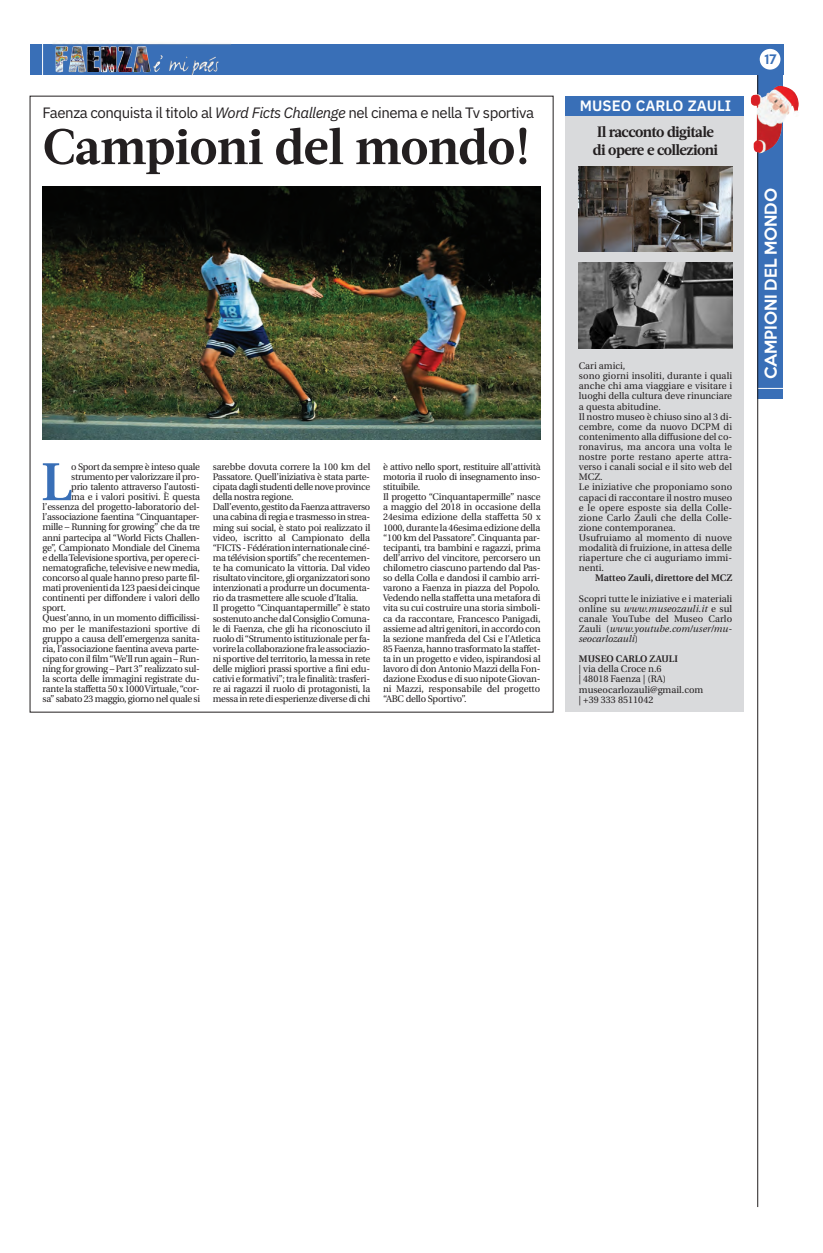
<style>
.page{position:relative;width:823px;height:1253px;background:#fff}
.page>*{position:absolute;margin:0;border:0;box-sizing:border-box;transform-origin:0 0}
.t1{font:600 53.3px "Utopia";color:#396fb7}
.t2{font:700 50px "Acta";letter-spacing:-.01em;color:#231f20}
.t3{font:15px "IBM Plex Sans";letter-spacing:-.03em;color:#231f20}
.t4{font:700 15px/18px "Acta";letter-spacing:-.045em;color:#231f20}
.t5{font:500 15px "Keep Calm";color:#fff}
.t6{font:600 15px "IBM Plex Sans";color:#fff}
.t7{font:500 12px "Keep Calm";color:#396fb7}
.t8{font:9.5px/10.1px "Utopia";letter-spacing:-.02em;color:#231f20}
.t9{font:9.5px/10.1px "Utopia";letter-spacing:.005em;color:#231f20}
.t10{font:9.5px/10.1px "Utopia";color:#231f20}
.t11{font:600 9.5px "Utopia";color:#231f20}
.s1{font-style:italic}
</style>
<div class="page">
<div style="left:565px;top:96px;width:178px;height:615px;background:#d9dadc"></div>
<div style="left:757px;top:45px;width:25px;height:353px;background:#396fb7"></div>
<div style="left:30px;top:45px;width:752px;height:30px;background:#396fb7"></div>
<img style="left:52px;top:42px;width:179px;height:33px">
<hr style="left:42px;top:40px;width:1px;height:42px;background:#fff">
<div style="left:759px;top:49px;width:21px;height:21px;background:#fff;border-radius:50%"></div>
<svg style="left:757px;top:388px;width:25px;height:1px"></svg>
<hr style="left:756px;top:75px;width:1px;height:1132px;background:#231f20">
<img style="left:43px;top:187px;width:497px;height:252px">
<div style="left:565px;top:96px;width:178px;height:19px;background:#396fb7"></div>
<img style="left:578px;top:263px;width:153px;height:86px">
<img style="left:578px;top:167px;width:153px;height:85px">
<img style="left:750px;top:86px;width:49px;height:67px">
<h3 class="t3" style="left:43px;top:101px;width:492px">Faenza conquista il titolo al <span class="s1">Word Ficts Challenge</span> nel cinema e nella Tv sportiva</h3>
<h2 class="t2" style="left:43px;top:129px;width:489px">Campioni del mondo!</h2>
<h1 class="t1" style="left:41px;top:461px;width:32px">L</h1>
<p class="t8" style="left:71px;top:462px;width:130px">o Sport da sempre è inteso quale</p>
<p class="t8" style="left:71px;top:472px;width:130px">strumento per valorizzare il pro-</p>
<p class="t8" style="left:71px;top:483px;width:130px">prio talento attraverso l’autosti-</p>
<p class="t8" style="left:71px;top:493px;width:130px">ma e i valori positivi. È questa</p>
<p class="t8" style="left:43px;top:503px;width:159px">l’essenza del progetto-laboratorio del-</p>
<p class="t8" style="left:43px;top:513px;width:158px">l’associazione faentina “Cinquantaper-</p>
<p class="t8" style="left:43px;top:523px;width:159px">mille – Running for growing” che da tre</p>
<p class="t8" style="left:43px;top:533px;width:159px">anni partecipa al “World Ficts Challen-</p>
<p class="t8" style="left:43px;top:543px;width:159px">ge”, Campionato Mondiale del Cinema</p>
<p class="t8" style="left:43px;top:553px;width:159px">e dellaTelevisione sportiva, per opere ci-</p>
<p class="t8" style="left:43px;top:563px;width:159px">nematografiche, televisive e new media,</p>
<p class="t8" style="left:43px;top:574px;width:159px">concorso al quale hanno preso parte fil-</p>
<p class="t8" style="left:43px;top:584px;width:159px">mati provenienti da 123 paesi dei cinque</p>
<p class="t8" style="left:43px;top:594px;width:159px">continenti per diffondere i valori dello</p>
<p class="t8" style="left:43px;top:604px;width:25px">sport.</p>
<p class="t8" style="left:43px;top:614px;width:159px">Quest’anno, in un momento difficilissi-</p>
<p class="t8" style="left:43px;top:624px;width:159px">mo per le manifestazioni sportive di</p>
<p class="t8" style="left:43px;top:634px;width:159px">gruppo a causa dell’emergenza sanita-</p>
<p class="t8" style="left:43px;top:644px;width:158px">ria, l’associazione faentina aveva parte-</p>
<p class="t8" style="left:43px;top:654px;width:159px">cipato con il film“We’ll run again – Run-</p>
<p class="t8" style="left:43px;top:664px;width:159px">ning for growing – Part 3” realizzato sul-</p>
<p class="t8" style="left:43px;top:675px;width:159px">la scorta delle immagini registrate du-</p>
<p class="t8" style="left:43px;top:685px;width:158px">rante la staffetta 50 x 1000Virtuale, “cor-</p>
<p class="t8" style="left:43px;top:695px;width:159px">sa” sabato 23 maggio, giorno nel quale si</p>
<p class="t8" style="left:213px;top:462px;width:159px">sarebbe dovuta correre la 100 km del Passatore. Quell’iniziativa è stata parte&shy;cipata dagli studenti delle nove province della nostra regione.<br>Dall’evento, gestito da Faenza attraverso una cabina di regia e trasmesso in strea&shy;ming sui social, è stato poi realizzato il video, iscritto al Campionato della “FICTS - Fédération internationale ciné&shy;ma télévision sportifs” che recentemen&shy;te ha comunicato la vittoria. Dal video risultato vincitore, gli organizzatori sono intenzionati a produrre un documenta&shy;rio da trasmettere alle scuole d’Italia.<br>Il progetto “Cinquantapermille” è stato sostenuto anche dal Consiglio Comuna&shy;le di Faenza, che gli ha riconosciuto il ruolo di“Strumento istituzionale per fa&shy;vorire la collaborazione fra le associazio&shy;ni sportive del territorio, la messa in rete delle migliori prassi sportive a fini edu&shy;cativi e formativi”; tra le finalità: trasferi&shy;re ai ragazzi il ruolo di protagonisti, la messa in rete di esperienze diverse di chi</p>
<p class="t8" style="left:383px;top:462px;width:159px">è attivo nello sport, restituire all'attività motoria il ruolo di insegnamento inso&shy;stituibile.<br>Il progetto “Cinquantapermille” nasce a maggio del 2018 in occasione della 24esima edizione della staffetta 50 x 1000, durante la 46esima edizione della “100 km del Passatore”. Cinquanta par&shy;tecipanti, tra bambini e ragazzi, prima dell’arrivo del vincitore, percorsero un chilometro ciascuno partendo dal Pas&shy;so della Colla e dandosi il cambio arri&shy;varono a Faenza in piazza del Popolo.<br>Vedendo nella staffetta una metafora di vita su cui costruire una storia simboli&shy;ca da raccontare, Francesco Panigadi, assieme ad altri genitori, in accordo con la sezione manfreda del Csi e l’Atletica 85 Faenza, hanno trasformato la staffet&shy;ta in un progetto e video, ispirandosi al lavoro di don Antonio Mazzi della Fon&shy;dazione Exodus e di suo nipote Giovan&shy;ni Mazzi, responsabile del progetto “ABC dello Sportivo”.</p>
<h3 class="t6" style="left:579px;top:94px;width:153px">MUSEO CARLO ZAULI</h3>
<h3 class="t4" style="left:592px;top:125px;width:127px">Il racconto digitale di opere e collezioni</h3>
<p class="t9" style="left:578px;top:362px;width:155px">Cari amici,<br>sono giorni insoliti, durante i quali anche chi ama viaggiare e visitare i luoghi della cultura deve rinunciare a questa abitudine.<br>Il nostro museo è chiuso sino al 3 di&shy;cembre, come da nuovo DCPM di contenimento alla diffusione del co&shy;ronavirus, ma ancora una volta le nostre porte restano aperte attra&shy;verso i canali social e il sito web del<br>MCZ.<br>Le iniziative che proponiamo sono capaci di raccontare il nostro museo e le opere esposte sia della Colle&shy;zione Carlo Zauli che della Colle&shy;zione contemporanea.<br>Usufruiamo al momento di nuove modalità di fruizione, in attesa delle riaperture che ci auguriamo immi&shy;nenti.</p>
<p class="t11" style="left:594px;top:574px;width:138px">Matteo Zauli, direttore del MCZ</p>
<p class="t8" style="left:578px;top:594px;width:155px;text-align:justify">Scopri tutte le iniziative e i materiali online su <span class="s1">www.museozauli.it</span> e sul canale YouTube del Museo Carlo Zauli (<span class="s1">www.youtube.com/user/mu&shy;seocarlozauli</span>)</p>
<p class="t11" style="left:578px;top:655px;width:100px">MUSEO CARLO ZAULI</p>
<p class="t10" style="left:578px;top:665px;width:126px">| via della Croce n.6<br>| 48018 Faenza | (RA) museocarlozauli@gmail.com | +39 333 8511042</p>
<p class="t7" style="left:764px;top:49px;width:14px">17</p>
<h3 class="t5" style="left:757px;top:379px;width:193px;rotate:-90deg">CAMPIONI DEL MONDO</h3>
</div>
